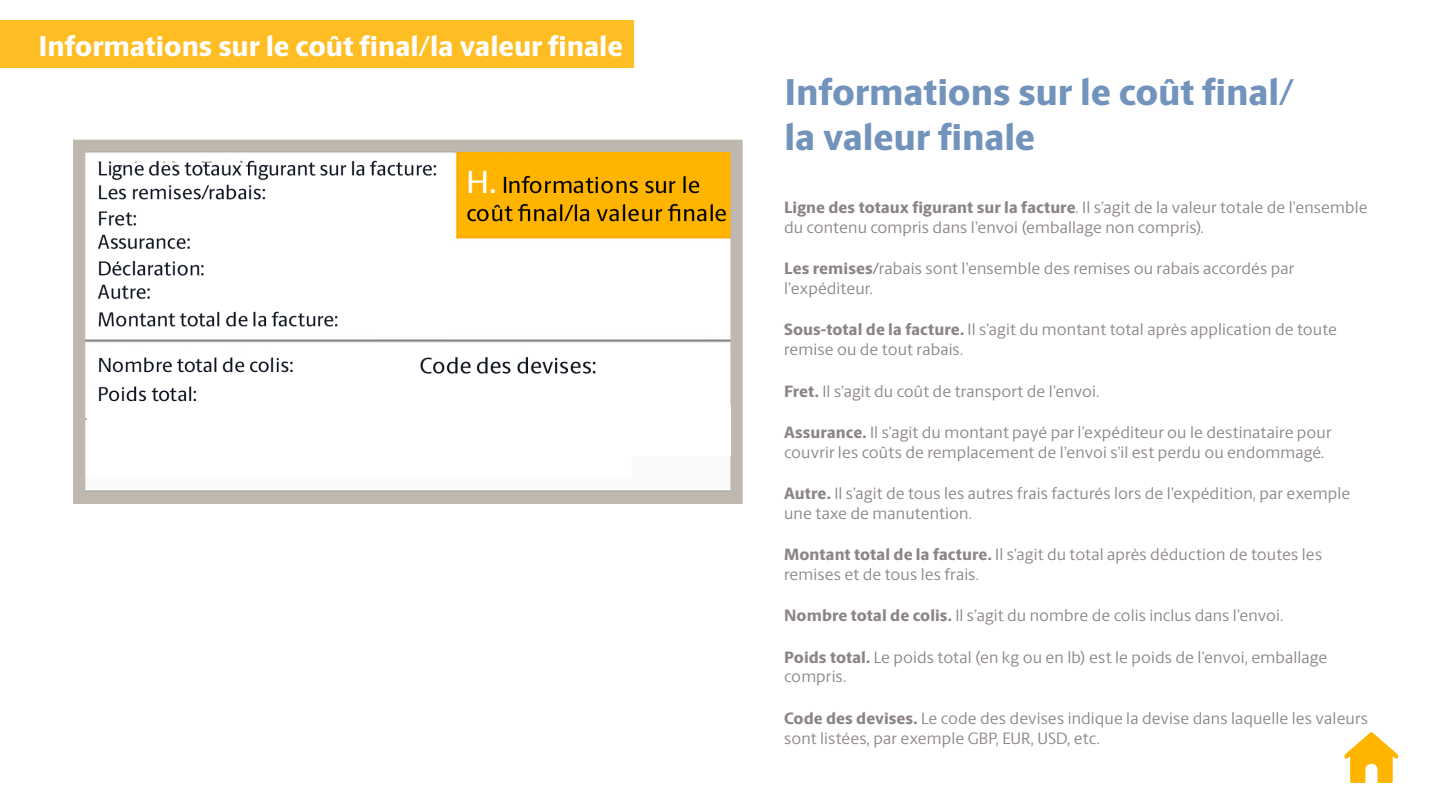
<style>
.page{position:relative;width:1440px;height:810px;background:#fff}
.page>*{position:absolute;margin:0;border:0;box-sizing:border-box;transform-origin:0 0}
.Large_Header{font:800 37.5px/45px "UPS Berlingske Sans";letter-spacing:-.005em;color:#7293bc}
.Large_Header-2{font:800 28.8px "UPS Berlingske Sans";letter-spacing:-.005em;color:#fff}
.Large_Header-3{font:16.5px/19.8px "UPS Berlingske Sans";letter-spacing:.005em;color:#8d8585}
.s1{font-weight:800}
</style>
<div class="page">
<div style="left:0;top:20px;width:633px;height:48px;background:#febd23"></div>
<svg style="left:1344px;top:732px;width:55px;height:51px"></svg>
<img style="left:86px;top:153px;width:643px;height:338px">
<div style="left:73px;top:140px;width:669px;height:364px;border:12px solid #bfb8af"></div>
<div style="left:87px;top:405px;width:644px;height:51px;background:#fff"></div>
<p class="Large_Header-2" style="left:38px;top:25px;width:586px">Informations sur le coût final/la valeur finale</p>
<p class="Large_Header" style="left:784px;top:70px;width:511px">Informations sur le coût final/ la valeur finale</p>
<p class="Large_Header-3" style="left:784px;top:197px;width:585px"><span class="s1">Ligne des totaux figurant sur la facture</span>. Il s’agit de la valeur totale de l’ensemble du contenu compris dans l’envoi (emballage non compris).</p>
<p class="Large_Header-3" style="left:784px;top:258px;width:512px"><span class="s1">Les remises/</span>rabais sont l’ensemble des remises ou rabais accordés par l’expéditeur.</p>
<p class="Large_Header-3" style="left:784px;top:319px;width:554px"><span class="s1">Sous-total de la facture.</span> Il s’agit du montant total après application de toute remise ou de tout rabais.</p>
<p class="Large_Header-3" style="left:784px;top:380px;width:317px"><span class="s1">Fret.</span> Il s’agit du coût de transport de l’envoi.</p>
<p class="Large_Header-3" style="left:784px;top:422px;width:549px"><span class="s1">Assurance.</span> Il s’agit du montant payé par l’expéditeur ou le destinataire pour couvrir les coûts de remplacement de l’envoi s’il est perdu ou endommagé.</p>
<p class="Large_Header-3" style="left:784px;top:483px;width:568px"><span class="s1">Autre.</span> Il s’agit de tous les autres frais facturés lors de l’expédition, par exemple une taxe de manutention.</p>
<p class="Large_Header-3" style="left:784px;top:544px;width:539px"><span class="s1">Montant total de la facture.</span> Il s’agit du total après déduction de toutes les remises et de tous les frais.</p>
<p class="Large_Header-3" style="left:784px;top:605px;width:501px"><span class="s1">Nombre total de colis.</span> Il s’agit du nombre de colis inclus dans l’envoi.</p>
<p class="Large_Header-3" style="left:784px;top:646px;width:544px"><span class="s1">Poids total.</span> Le poids total (en kg ou en lb) est le poids de l’envoi, emballage compris.</p>
<p class="Large_Header-3" style="left:784px;top:708px;width:585px"><span class="s1">Code des devises.</span> Le code des devises indique la devise dans laquelle les valeurs sont listées, par exemple GBP, EUR, USD, etc.</p>
</div>
